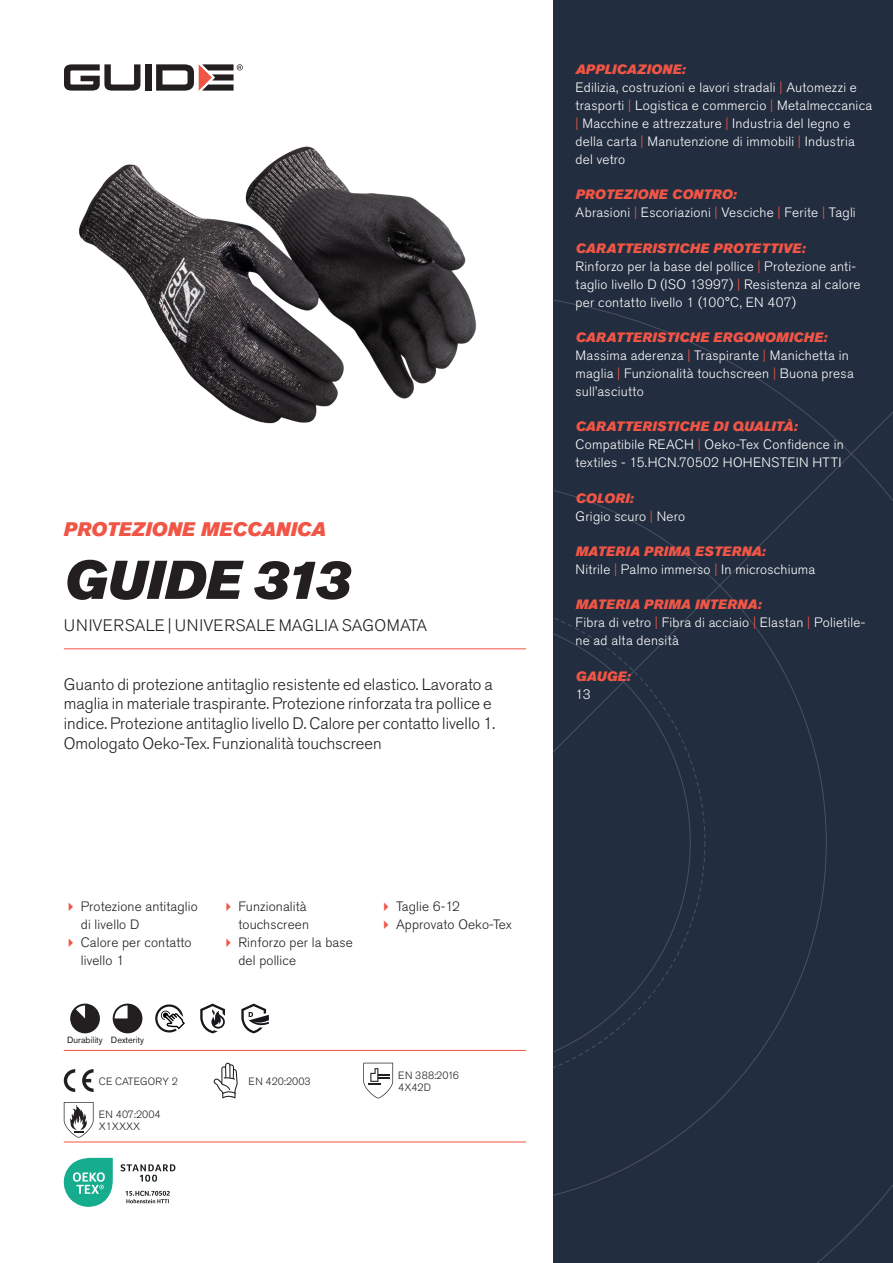
<style>
.page{position:relative;width:893px;height:1263px;background:#fff}
.page>*{position:absolute;margin:0;border:0;box-sizing:border-box;transform-origin:0 0}
.Rubrik{font:italic 54px "Akzidenz Grotesk Pro Super";color:#231f20}
.Överrubrik{font:italic 19.5px "Akzidenz Grotesk Pro Super";color:#f05545}
.Ingress{font:300 16.5px/19.8px "Akzidenz Grotesk Pro";color:#231f20}
.Product_-_AltSegment{font:300 16.5px "Akzidenz Grotesk Pro";letter-spacing:.01em;color:#231f20}
.Produkt_-_Brödtext{font:300 13.5px/18px "Akzidenz Grotesk Pro";letter-spacing:.02em;color:#fff}
.Produkt_-_Namn{font:italic 13.5px "Akzidenz Grotesk Pro Super";letter-spacing:.015em;color:#f05545}
.t1{font:300 13.5px/18px "Akzidenz Grotesk Pro";letter-spacing:.01em;color:#231f20}
.t2{font:300 10.5px "Akzidenz Grotesk Pro";letter-spacing:.005em;color:#231f20}
.Produkt_-_Egenskaper{font:9px "Akzidenz Grotesk Pro";color:#231f20}
.s1{color:#f05545}
</style>
<div class="page">
<div style="left:145px;top:64px;width:7px;height:27px;background:#231f20"></div>
<svg style="left:156px;top:64px;width:87px;height:27px"></svg>
<svg style="left:64px;top:64px;width:76px;height:27px"></svg>
<div style="left:553px;top:0;width:340px;height:1263px;background:#222d3f"></div>
<svg style="left:553px;top:300px;width:340px;height:963px"></svg>
<hr style="left:64px;top:1050px;width:462px;height:1px;background:#f05545">
<hr style="left:64px;top:1142px;width:462px;height:1px;background:#f05545">
<svg style="left:70px;top:1003px;width:30px;height:30px"></svg>
<svg style="left:113px;top:1003px;width:29px;height:30px"></svg>
<svg style="left:155px;top:1004px;width:30px;height:28px"></svg>
<svg style="left:200px;top:1003px;width:25px;height:30px"></svg>
<svg style="left:241px;top:1003px;width:28px;height:30px"></svg>
<svg style="left:64px;top:1069px;width:11px;height:23px"></svg>
<svg style="left:82px;top:1069px;width:12px;height:23px"></svg>
<svg style="left:214px;top:1063px;width:24px;height:35px"></svg>
<svg style="left:363px;top:1063px;width:30px;height:35px"></svg>
<svg style="left:64px;top:1102px;width:30px;height:36px"></svg>
<svg style="left:64px;top:1158px;width:49px;height:49px"></svg>
<svg style="left:121px;top:1164px;width:54px;height:18px"></svg>
<svg style="left:126px;top:1191px;width:44px;height:12px"></svg>
<img style="left:78px;top:146px;width:398px;height:278px">
<hr style="left:64px;top:648px;width:462px;height:1px;background:#f05545">
<p class="Överrubrik" style="left:64px;top:517px;width:264px">PROTEZIONE MECCANICA</p>
<p class="Rubrik" style="left:64px;top:545px;width:287px">GUIDE 313</p>
<p class="Product_-_AltSegment" style="left:64px;top:615px;width:365px">UNIVERSALE | UNIVERSALE MAGLIA SAGOMATA</p>
<p class="Ingress" style="left:64px;top:674px;width:433px">Guanto di protezione antitaglio resistente ed elastico. Lavorato a maglia in materiale traspirante. Protezione rinforzata tra pollice e indice. Protezione antitaglio livello D. Calore per contatto livello 1.<br>Omologato Oeko-Tex. Funzionalità touchscreen</p>
<p class="t1" style="left:81px;top:897px;width:119px">Protezione antitaglio di livello D</p>
<p class="t1" style="left:81px;top:933px;width:112px">Calore per contatto livello 1</p>
<p class="t1" style="left:238px;top:897px;width:72px">Funzionalità touchscreen</p>
<p class="t1" style="left:238px;top:933px;width:116px">Rinforzo per la base del pollice</p>
<p class="Produkt_-_Egenskaper" style="left:67px;top:1034px;width:37px">Durability</p>
<p class="Produkt_-_Egenskaper" style="left:111px;top:1034px;width:35px">Dexterity</p>
<p class="t2" style="left:99px;top:1074px;width:81px">CE CATEGORY 2</p>
<p class="t2" style="left:248px;top:1074px;width:64px">EN 420:2003</p>
<p class="t2" style="left:99px;top:1107px;width:63px">EN 407:2004</p>
<p class="t2" style="left:99px;top:1119px;width:43px">X1XXXX</p>
<p class="t1" style="left:396px;top:897px;width:65px">Taglie 6-12</p>
<p class="t1" style="left:396px;top:915px;width:117px">Approvato Oeko-Tex</p>
<p class="t2" style="left:398px;top:1068px;width:62px">EN 388:2016</p>
<p class="t2" style="left:398px;top:1080px;width:34px">4X42D</p>
<p class="Produkt_-_Namn" style="left:576px;top:60px;width:111px">APPLICAZIONE:</p>
<p class="Produkt_-_Brödtext" style="left:576px;top:78px;width:298px">Edilizia, costruzioni e lavori stradali <span class="s1">|</span> Automezzi e trasporti <span class="s1">|</span> Logistica e commercio <span class="s1">|</span> Metalmeccanica <span class="s1">|</span> Macchine e attrezzature <span class="s1">|</span> Industria del legno e della carta <span class="s1">|</span> Manutenzione di immobili <span class="s1">|</span> Industria del vetro</p>
<p class="Produkt_-_Namn" style="left:576px;top:186px;width:163px">PROTEZIONE CONTRO:</p>
<p class="Produkt_-_Brödtext" style="left:576px;top:204px;width:282px">Abrasioni <span class="s1">|</span> Escoriazioni <span class="s1">|</span> Vesciche <span class="s1">|</span> Ferite <span class="s1">|</span> Tagli</p>
<p class="Produkt_-_Namn" style="left:576px;top:239px;width:231px">CARATTERISTICHE PROTETTIVE:</p>
<p class="Produkt_-_Brödtext" style="left:576px;top:257px;width:286px">Rinforzo per la base del pollice <span class="s1">|</span> Protezione anti&shy;taglio livello D (ISO 13997) <span class="s1">|</span> Resistenza al calore per contatto livello 1 (100°C, EN 407)</p>
<p class="Produkt_-_Namn" style="left:576px;top:328px;width:253px">CARATTERISTICHE ERGONOMICHE:</p>
<p class="Produkt_-_Brödtext" style="left:576px;top:346px;width:280px">Massima aderenza <span class="s1">|</span> Traspirante <span class="s1">|</span> Manichetta in maglia <span class="s1">|</span> Funzionalità touchscreen <span class="s1">|</span> Buona presa sull’asciutto</p>
<p class="Produkt_-_Namn" style="left:576px;top:418px;width:223px">CARATTERISTICHE DI QUALITÀ:</p>
<p class="Produkt_-_Brödtext" style="left:576px;top:436px;width:270px">Compatibile REACH <span class="s1">|</span> Oeko-Tex Confidence in textiles - 15.HCN.70502 HOHENSTEIN HTTI</p>
<p class="Produkt_-_Namn" style="left:576px;top:489px;width:59px">COLORI:</p>
<p class="Produkt_-_Brödtext" style="left:576px;top:507px;width:111px">Grigio scuro <span class="s1">|</span> Nero</p>
<p class="Produkt_-_Namn" style="left:576px;top:542px;width:191px">MATERIA PRIMA ESTERNA:</p>
<p class="Produkt_-_Brödtext" style="left:576px;top:560px;width:241px">Nitrile <span class="s1">|</span> Palmo immerso <span class="s1">|</span> In microschiuma</p>
<p class="Produkt_-_Namn" style="left:576px;top:596px;width:187px">MATERIA PRIMA INTERNA:</p>
<p class="Produkt_-_Brödtext" style="left:576px;top:614px;width:291px">Fibra di vetro <span class="s1">|</span> Fibra di acciaio <span class="s1">|</span> Elastan <span class="s1">|</span> Polietile&shy;ne ad alta densità</p>
<p class="Produkt_-_Namn" style="left:576px;top:667px;width:56px">GAUGE:</p>
<p class="Produkt_-_Brödtext" style="left:576px;top:685px;width:17px">13</p>
</div>
